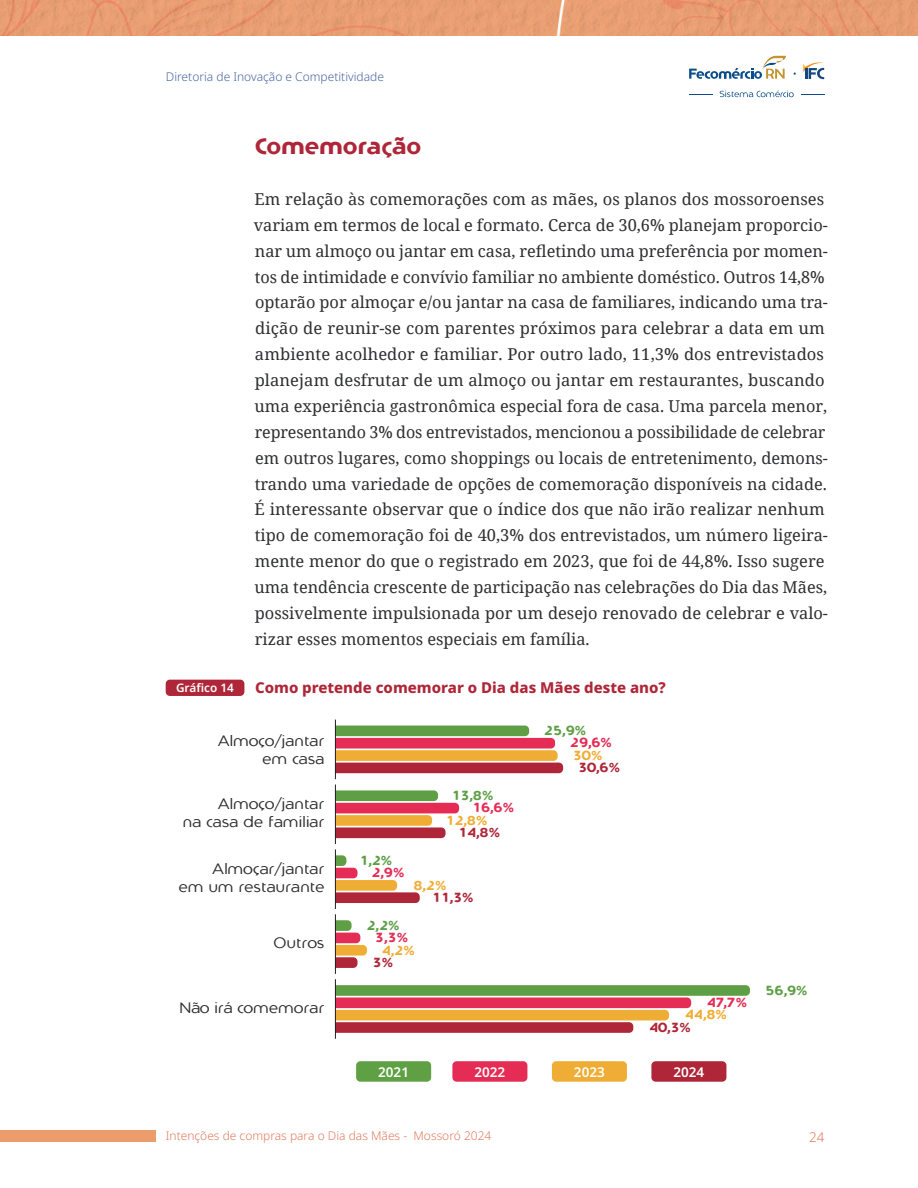
<style>
.page{position:relative;width:918px;height:1188px;background:#fff}
.page>*{position:absolute;margin:0;border:0;box-sizing:border-box;transform-origin:0 0}
.t1{font:700 22.5px "Comercio Sans";color:#ae2638}
.t2{font:16.35px/26px "Noto Serif";color:#2d2e30}
.t3{font:15px/18px "Comercio Sans";letter-spacing:.01em;color:#2d2e30;text-align:right}
.t4{font:800 15px "Noto Sans";color:#ae2638}
.t5{font:600 13.5px "Noto Sans";color:#fff}
.t6{font:300 13.5px "Noto Sans";color:#df7b5a}
.t7{font:700 13.2px "Comercio Sans";color:#5e9f45}
.t8{font:700 13.2px "Comercio Sans";color:#e42c55}
.t9{font:700 13.2px "Comercio Sans";color:#ae2638}
.t10{font:700 13.2px "Comercio Sans";color:#f0ad35}
.t11{font:300 12px "Noto Sans";color:#df7b5a}
.t12{font:300 12px "Noto Sans";color:#4864a1}
.t13{font:600 11.7px "Noto Sans";color:#fff}
</style>
<div class="page">
<svg style="left:689px;top:90px;width:105px;height:8px"></svg>
<svg style="left:689px;top:56px;width:97px;height:23px"></svg>
<svg style="left:803px;top:62px;width:21px;height:17px"></svg>
<div style="left:0;top:1130px;width:156px;height:11px;background:#ed9c6d"></div>
<img style="left:0;top:0;width:918px;height:35px">
<svg style="left:336px;top:726px;width:227px;height:47px"></svg>
<hr style="left:335px;top:720px;width:1px;height:59px;background:#231f20">
<svg style="left:336px;top:790px;width:123px;height:48px"></svg>
<hr style="left:335px;top:785px;width:1px;height:59px;background:#231f20">
<svg style="left:336px;top:855px;width:84px;height:48px"></svg>
<hr style="left:335px;top:849px;width:1px;height:60px;background:#231f20">
<svg style="left:336px;top:920px;width:31px;height:48px"></svg>
<hr style="left:335px;top:914px;width:1px;height:60px;background:#231f20">
<svg style="left:336px;top:985px;width:414px;height:48px"></svg>
<hr style="left:335px;top:979px;width:1px;height:60px;background:#231f20">
<div style="left:166px;top:680px;width:78px;height:16px;background:#ae2638;border-radius:4px"></div>
<div style="left:452px;top:1061px;width:75px;height:21px;background:#e42c55;border-radius:4px"></div>
<div style="left:552px;top:1061px;width:75px;height:21px;background:#f0ad35;border-radius:4px"></div>
<div style="left:356px;top:1061px;width:75px;height:21px;background:#5ea043;border-radius:4px"></div>
<div style="left:651px;top:1061px;width:75px;height:21px;background:#ae2638;border-radius:4px"></div>
<p class="t12" style="left:166px;top:68px;width:220px">Diretoria de Inovação e Competitividade</p>
<h1 class="t1" style="left:255px;top:133px;width:168px">Comemoração</h1>
<p class="t2" style="left:254px;top:185px;width:576px">Em relação às comemorações com as mães, os planos dos mossoroenses variam em termos de local e formato. Cerca de 30,6% planejam proporcio&shy;nar um almoço ou jantar em casa, refletindo uma preferência por momen&shy;tos de intimidade e convívio familiar no ambiente doméstico. Outros 14,8% optarão por almoçar e/ou jantar na casa de familiares, indicando uma tra&shy;dição de reunir-se com parentes próximos para celebrar a data em um ambiente acolhedor e familiar. Por outro lado, 11,3% dos entrevistados planejam desfrutar de um almoço ou jantar em restaurantes, buscando uma experiência gastronômica especial fora de casa. Uma parcela menor, representando 3% dos entrevistados, mencionou a possibilidade de celebrar em outros lugares, como shoppings ou locais de entretenimento, demons&shy;trando uma variedade de opções de comemoração disponíveis na cidade.<br>É interessante observar que o índice dos que não irão realizar nenhum tipo de comemoração foi de 40,3% dos entrevistados, um número ligeira&shy;mente menor do que o registrado em 2023, que foi de 44,8%. Isso sugere uma tendência crescente de participação nas celebrações do Dia das Mães, possivelmente impulsionada por um desejo renovado de celebrar e valo&shy;rizar esses momentos especiais em família.</p>
<p class="t4" style="left:255px;top:677px;width:412px">Como pretende comemorar o Dia das Mães deste ano?</p>
<p class="t3" style="left:217px;top:731px;width:108px">Almoço/jantar em casa</p>
<p class="t13" style="left:176px;top:680px;width:59px">Gráfico 14</p>
<p class="t7" style="left:544px;top:723px;width:43px">25,9%</p>
<p class="t8" style="left:570px;top:735px;width:43px">29,6%</p>
<p class="t10" style="left:573px;top:747px;width:31px">30%</p>
<p class="t9" style="left:578px;top:760px;width:43px">30,6%</p>
<p class="t3" style="left:183px;top:795px;width:143px">Almoço/jantar<br>na casa de familiar</p>
<p class="t3" style="left:179px;top:860px;width:147px">Almoçar/jantar<br>em um restaurante</p>
<p class="t3" style="left:273px;top:934px;width:52px">Outros</p>
<p class="t3" style="left:179px;top:999px;width:146px">Não irá comemorar</p>
<p class="t7" style="left:359px;top:853px;width:34px">1,2%</p>
<p class="t8" style="left:371px;top:865px;width:34px">2,9%</p>
<p class="t7" style="left:451px;top:788px;width:43px">13,8%</p>
<p class="t8" style="left:472px;top:800px;width:43px">16,6%</p>
<p class="t10" style="left:445px;top:812px;width:43px">12,8%</p>
<p class="t9" style="left:458px;top:825px;width:43px">14,8%</p>
<p class="t10" style="left:413px;top:877px;width:34px">8,2%</p>
<p class="t9" style="left:431px;top:890px;width:43px">11,3%</p>
<p class="t7" style="left:366px;top:918px;width:34px">2,2%</p>
<p class="t8" style="left:375px;top:930px;width:34px">3,3%</p>
<p class="t10" style="left:382px;top:942px;width:34px">4,2%</p>
<p class="t9" style="left:373px;top:955px;width:22px">3%</p>
<p class="t8" style="left:707px;top:995px;width:41px">47,7%</p>
<p class="t10" style="left:685px;top:1007px;width:43px">44,8%</p>
<p class="t9" style="left:649px;top:1019px;width:43px">40,3%</p>
<p class="t5" style="left:378px;top:1062px;width:32px">2021</p>
<p class="t5" style="left:474px;top:1062px;width:32px">2022</p>
<p class="t5" style="left:574px;top:1062px;width:32px">2023</p>
<p class="t5" style="left:673px;top:1062px;width:32px">2024</p>
<p class="t7" style="left:765px;top:982px;width:43px">56,9%</p>
<p class="t11" style="left:166px;top:1127px;width:327px">Intenções de compras para o Dia das Mães - Mossoró 2024</p>
<p class="t6" style="left:809px;top:1127px;width:17px">24</p>
</div>
